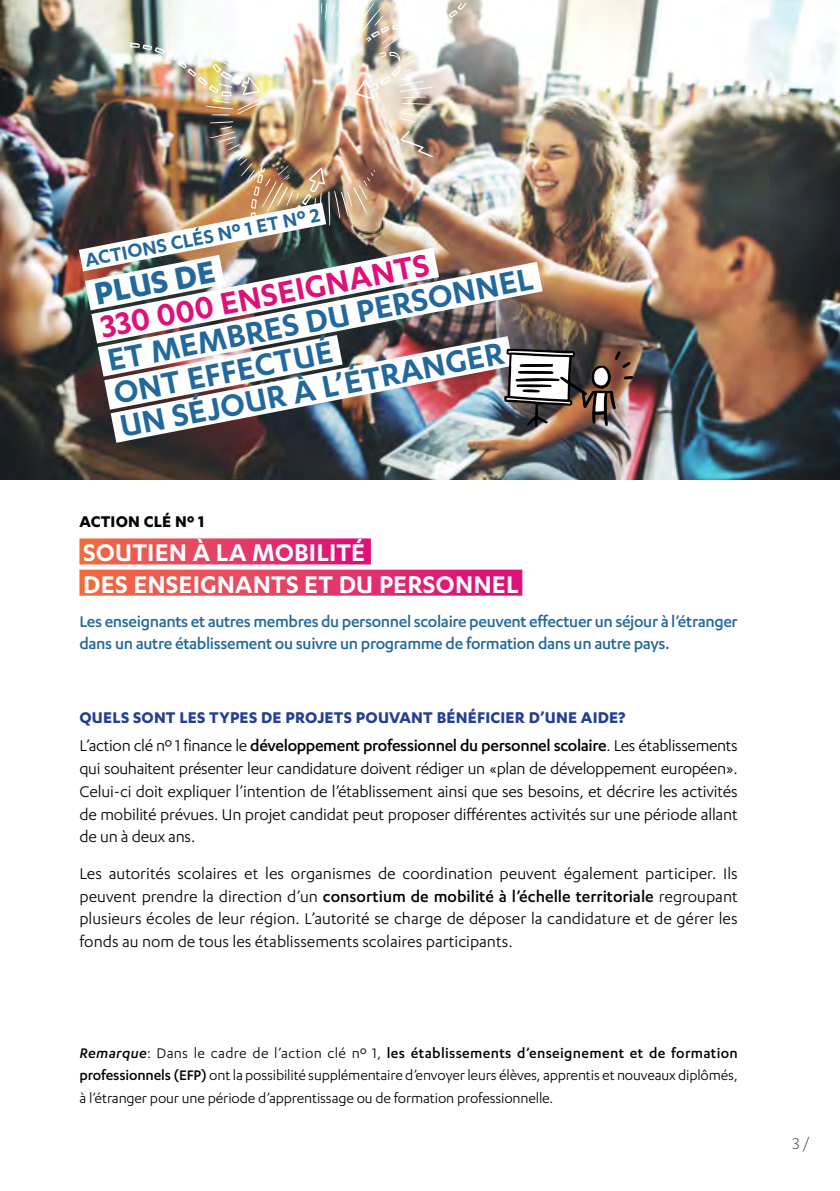
<style>
.page{position:relative;width:840px;height:1191px;background:#fff}
.page>*{position:absolute;margin:0;border:0;box-sizing:border-box;transform-origin:0 0}
.t1{font:600 36px/33.6px "Karbon";color:#22689b}
.t2{font:600 36px "Karbon";color:#dd1178}
.t3{font:700 36px "Karbon";color:#22689b}
.t4{font:600 28px/31.2px "Karbon";letter-spacing:.005em;color:#fff}
.t5{font:600 22px "Karbon";color:#22689b}
.t6{font:18px/22.6px "Karbon";letter-spacing:-.005em;color:#000;text-align:justify}
.t7{font:500 18px/22.6px "Karbon";letter-spacing:-.02em;color:#22689b}
.t8{font:700 18px/28.4px "Karbon";letter-spacing:.01em;color:#25408f}
.t9{font:700 18px "Karbon";letter-spacing:.01em;color:#000}
.t10{font:300 18px "Karbon";color:#000}
.t11{font:16px/22.6px "Karbon";letter-spacing:-.01em;color:#000;text-align:justify}
.s1{font-weight:400;color:#000}
.s2{font-weight:500;color:#000}
.s3{font-weight:500}
.s4{font-weight:500;font-style:italic}
</style>
<div class="page">
<img style="left:0;top:0;width:839px;height:479px">
<div style="left:79px;top:538px;width:291px;height:26px;background:linear-gradient(to right,#ef6f45,#da0d80)"></div>
<div style="left:79px;top:569px;width:443px;height:26px;background:linear-gradient(to right,#ef6e45,#da0d80)"></div>
<img style="left:466px;top:241px;width:108px;height:108px">
<img style="left:53px;top:3px;width:413px;height:427px">
<img style="left:78px;top:316px;width:467px;height:147px">
<img style="left:504px;top:349px;width:129px;height:78px">
<p class="t5" style="left:83px;top:248px;width:240px;rotate:-11deg">ACTIONS CLÉS Nº 1 ET Nº 2</p>
<h1 class="t2" style="left:97px;top:307px;width:335px;rotate:-11deg">330 000 ENSEIGNANTS</h1>
<h1 class="t3" style="left:91px;top:274px;width:124px;rotate:-11deg">PLUS DE</h1>
<h1 class="t1" style="left:104px;top:343px;width:434px;rotate:-11deg">ET MEMBRES DU PERSONNEL<br>ONT EFFECTUÉ<br>UN SÉJOUR À L’ÉTRANGER</h1>
<p class="t9" style="left:79px;top:512px;width:126px">ACTION CLÉ Nº 1</p>
<h2 class="t4" style="left:83px;top:536px;width:436px">SOUTIEN À LA MOBILITÉ<br>DES ENSEIGNANTS ET DU PERSONNEL</h2>
<p class="t7" style="left:79px;top:609px;width:659px">Les enseignants et autres membres du personnel scolaire peuvent effectuer un séjour à l’étranger dans un autre établissement ou suivre un programme de formation dans un autre pays.</p>
<p class="t8" style="left:79px;top:702px;width:659px">QUELS SONT LES TYPES DE PROJETS POUVANT BÉNÉFICIER D’UNE AIDE?<br><span class="s1">L’action clé nº 1 finance le</span> <span class="s2">développement professionnel du personnel scolaire</span><span class="s1">. Les établissements</span></p>
<p class="t6" style="left:79px;top:757px;width:659px">qui souhaitent présenter leur candidature doivent rédiger un «plan de développement européen».<br>Celui-ci doit expliquer l’intention de l’établissement ainsi que ses besoins, et décrire les activités de mobilité prévues. Un projet candidat peut proposer différentes activités sur une période allant de un à deux ans.</p>
<p class="t6" style="left:79px;top:861px;width:659px">Les autorités scolaires et les organismes de coordination peuvent également participer. Ils peuvent prendre la direction d’un <span class="s3">consortium de mobilité à l’échelle territoriale</span> regroupant plusieurs écoles de leur région. L’autorité se charge de déposer la candidature et de gérer les fonds au nom de tous les établissements scolaires participants.</p>
<p class="t11" style="left:79px;top:1041px;width:659px"><span class="s4">Remarque</span>: Dans le cadre de l’action clé nº 1, <span class="s3">les établissements d’enseignement et de formation professionnels (EFP)</span> ont la possibilité supplémentaire d’envoyer leurs élèves, apprentis et nouveaux diplômés, à l’étranger pour une période d’apprentissage ou de formation professionnelle.</p>
<p class="t10" style="left:792px;top:1134px;width:19px">3 /</p>
</div>
